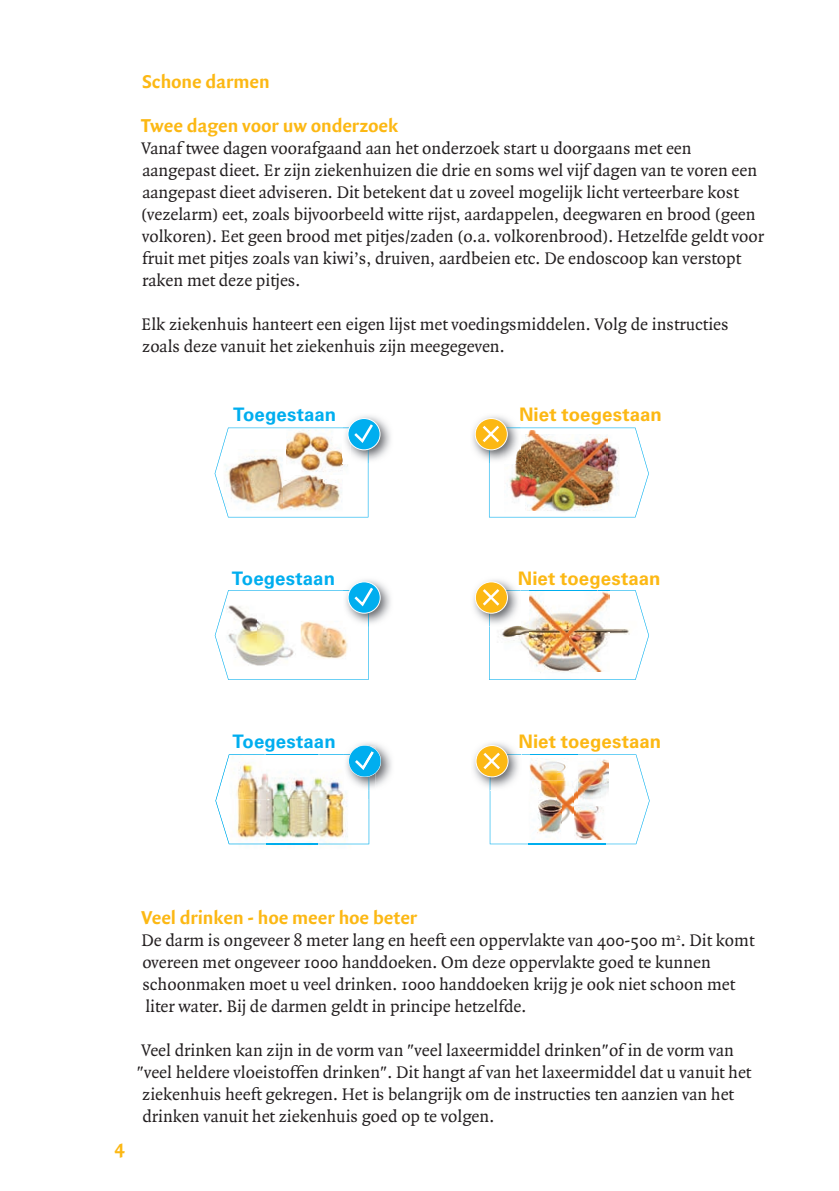
<style>
.page{position:relative;width:839px;height:1191px;background:#fff}
.page>*{position:absolute;margin:0;border:0;box-sizing:border-box;transform-origin:0 0}
.t1{font:700 20px "Quadraat Sans";letter-spacing:-.01em;color:#fcb814}
.t2{font:700 18.6px "Univers LT Std";letter-spacing:.005em;color:#fcb814}
.t3{font:700 18.6px "Univers LT Std";letter-spacing:.005em;color:#00aeef}
.t4{font:18px/22px "Quadraat";color:#231f20}
</style>
<div class="page">
<img style="left:472px;top:421px;width:8px;height:34px">
<svg style="left:475px;top:418px;width:32px;height:32px"></svg>
<div style="left:475px;top:418px;width:32px;height:32px;border:1px solid #fff;border-radius:50%"></div>
<svg style="left:480px;top:413px;width:169px;height:104px"></svg>
<img style="left:525px;top:430px;width:83px;height:80px">
<img style="left:353px;top:416px;width:38px;height:44px">
<svg style="left:348px;top:418px;width:32px;height:32px"></svg>
<div style="left:348px;top:418px;width:32px;height:32px;border:1px solid #fff;border-radius:50%"></div>
<img style="left:215px;top:421px;width:160px;height:96px">
<img style="left:473px;top:580px;width:39px;height:37px">
<svg style="left:475px;top:582px;width:32px;height:31px"></svg>
<div style="left:475px;top:581px;width:33px;height:32px;border:1px solid #fff;border-radius:50%"></div>
<svg style="left:480px;top:586px;width:169px;height:94px"></svg>
<img style="left:529px;top:589px;width:80px;height:83px">
<img style="left:353px;top:580px;width:38px;height:43px">
<svg style="left:348px;top:582px;width:32px;height:31px"></svg>
<div style="left:348px;top:581px;width:32px;height:32px;border:1px solid #fff;border-radius:50%"></div>
<svg style="left:215px;top:585px;width:160px;height:95px"></svg>
<img style="left:473px;top:743px;width:40px;height:39px">
<svg style="left:476px;top:745px;width:32px;height:32px"></svg>
<div style="left:476px;top:745px;width:32px;height:32px;border:1px solid #fff;border-radius:50%"></div>
<img style="left:481px;top:750px;width:169px;height:95px">
<img style="left:360px;top:743px;width:32px;height:41px">
<svg style="left:357px;top:745px;width:24px;height:42px"></svg>
<img style="left:228px;top:844px;width:36px;height:1px">
<img style="left:320px;top:790px;width:50px;height:55px">
<img style="left:264px;top:844px;width:56px;height:2px">
<img style="left:267px;top:774px;width:51px;height:67px">
<img style="left:215px;top:754px;width:52px;height:90px">
<img style="left:267px;top:754px;width:51px;height:1px">
<img style="left:318px;top:754px;width:51px;height:90px">
<img style="left:267px;top:843px;width:51px;height:1px">
<img style="left:369px;top:777px;width:6px;height:13px">
<img style="left:344px;top:754px;width:25px;height:36px">
<img style="left:349px;top:746px;width:26px;height:31px">
<img style="left:355px;top:751px;width:19px;height:19px">
<p class="t1" style="left:142px;top:70px;width:129px">Schone darmen</p>
<p class="t1" style="left:141px;top:114px;width:259px">Twee dagen voor uw onderzoek</p>
<p class="t4" style="left:141px;top:138px;width:625px">Vanaf twee dagen voorafgaand aan het onderzoek start u doorgaans met een aangepast dieet. Er zijn ziekenhuizen die drie en soms wel vijf dagen van te voren een aangepast dieet adviseren. Dit betekent dat u zoveel mogelijk licht verteerbare kost (vezelarm) eet, zoals bijvoorbeeld witte rijst, aardappelen, deegwaren en brood (geen volkoren). Eet geen brood met pitjes/zaden (o.a. volkorenbrood). Hetzelfde geldt voor fruit met pitjes zoals van kiwi’s, druiven, aardbeien etc. De endoscoop kan verstopt raken met deze pitjes.</p>
<p class="t4" style="left:142px;top:314px;width:588px">Elk ziekenhuis hanteert een eigen lijst met voedingsmiddelen. Volg de instructies zoals deze vanuit het ziekenhuis zijn meegegeven.</p>
<p class="t3" style="left:233px;top:403px;width:105px">Toegestaan</p>
<p class="t2" style="left:519px;top:403px;width:144px">Niet toegestaan</p>
<p class="t3" style="left:232px;top:567px;width:105px">Toegestaan</p>
<p class="t2" style="left:518px;top:567px;width:144px">Niet toegestaan</p>
<p class="t3" style="left:233px;top:730px;width:105px">Toegestaan</p>
<p class="t2" style="left:518px;top:730px;width:144px">Niet toegestaan</p>
<p class="t1" style="left:115px;top:1135px;width:11px">4</p>
<p class="t1" style="left:141px;top:906px;width:278px">Veel drinken - hoe meer hoe beter</p>
<p class="t4" style="left:142px;top:930px;width:614px">De darm is ongeveer 8 meter lang en heeft een oppervlakte van 400-500 m<sup>2</sup>. Dit komt overeen met ongeveer 1000 handdoeken. Om deze oppervlakte goed te kunnen schoonmaken moet u veel drinken. 1000 handdoeken krijg je ook niet schoon met liter water. Bij de darmen geldt in principe hetzelfde.</p>
<p class="t4" style="left:141px;top:1040px;width:594px">Veel drinken kan zijn in de vorm van "veel laxeermiddel drinken"of in de vorm van</p>
<p class="t4" style="left:137px;top:1062px;width:616px">"veel heldere vloeistoffen drinken". Dit hangt af van het laxeermiddel dat u vanuit het</p>
<p class="t4" style="left:142px;top:1084px;width:593px">ziekenhuis heeft gekregen. Het is belangrijk om de instructies ten aanzien van het</p>
<p class="t4" style="left:142px;top:1106px;width:354px">drinken vanuit het ziekenhuis goed op te volgen.</p>
</div>
